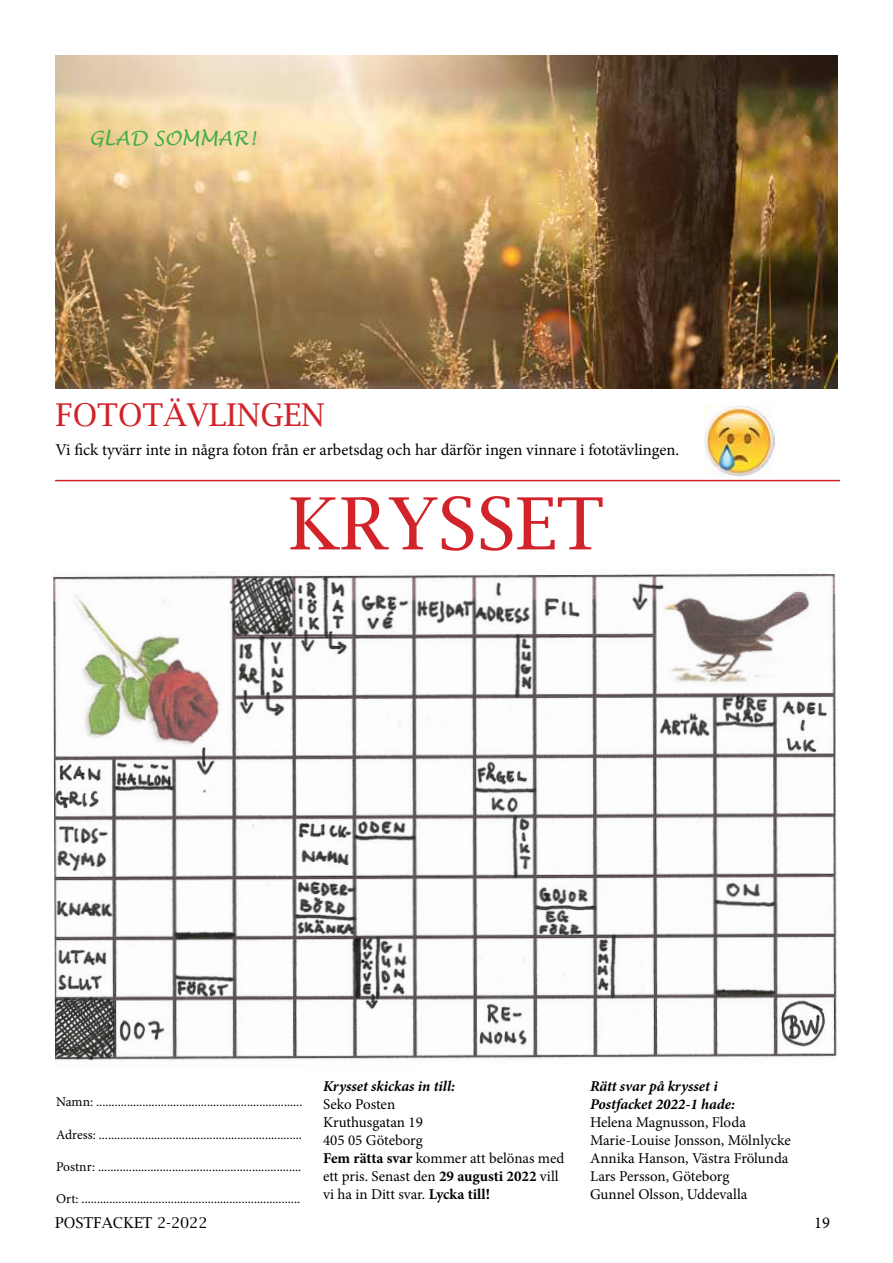
<style>
.page{position:relative;width:893px;height:1263px;background:#fff}
.page>*{position:absolute;margin:0;border:0;box-sizing:border-box;transform-origin:0 0}
.t1{font:72px "Lucida Bright";color:#d2232a}
.t2{font:31.5px "Lucida Bright";color:#d2232a}
.t3{font:italic 19.5px "Lucida Handwriting";color:#41ad49}
.t4{font:16.5px "Minion Pro";letter-spacing:-.005em;color:#000}
.t5{font:15px/18px "Minion Pro";letter-spacing:-.005em;color:#000}
.t6{font:italic 700 15px/18px "Minion Pro";color:#000}
.t7{font:15px "Lucida Bright";color:#000}
.t8{font:13.5px "Minion Pro";color:#000}
.s1{font-weight:700}
</style>
<div class="page">
<img style="left:53px;top:572px;width:784px;height:489px">
<hr style="left:55px;top:480px;width:785px;height:1px;background:#d2232a">
<img style="left:705px;top:406px;width:70px;height:70px">
<img style="left:55px;top:55px;width:783px;height:333px">
<h3 class="t3" style="left:89px;top:127px;width:168px">GLAD SOMMAR!</h3>
<h2 class="t2" style="left:56px;top:396px;width:271px">FOTOTÄVLINGEN</h2>
<p class="t4" style="left:55px;top:438px;width:625px">Vi fick tyvärr inte in några foton från er arbetsdag och har därför ingen vinnare i fototävlingen.</p>
<h1 class="t1" style="left:289px;top:483px;width:317px">KRYSSET</h1>
<p class="t8" style="left:56px;top:1093px;width:248px">Namn: ...................................................................</p>
<p class="t8" style="left:56px;top:1125px;width:247px">Adress: ..................................................................</p>
<p class="t8" style="left:56px;top:1157px;width:247px">Postnr: ..................................................................</p>
<p class="t8" style="left:56px;top:1190px;width:246px">Ort: .......................................................................</p>
<p class="t6" style="left:323px;top:1077px;width:133px">Krysset skickas in till:</p>
<p class="t5" style="left:323px;top:1095px;width:243px">Seko Posten<br>Kruthusgatan 19<br>405 05 Göteborg<br><span class="s1">Fem rätta svar</span> kommer att belönas med ett pris. Senast den <span class="s1">29 augusti 2022</span> vill vi ha in Ditt svar. <span class="s1">Lycka till!</span></p>
<p class="t6" style="left:590px;top:1077px;width:147px">Rätt svar på krysset i<br>Postfacket 2022-1 hade:</p>
<p class="t5" style="left:590px;top:1113px;width:202px">Helena Magnusson, Floda<br>Marie-Louise Jonsson, Mölnlycke<br>Annika Hanson, Västra Frölunda<br>Lars Persson, Göteborg<br>Gunnel Olsson, Uddevalla</p>
<p class="t7" style="left:55px;top:1214px;width:154px">POSTFACKET 2-2022</p>
<p class="t4" style="left:814px;top:1212px;width:17px">19</p>
</div>
